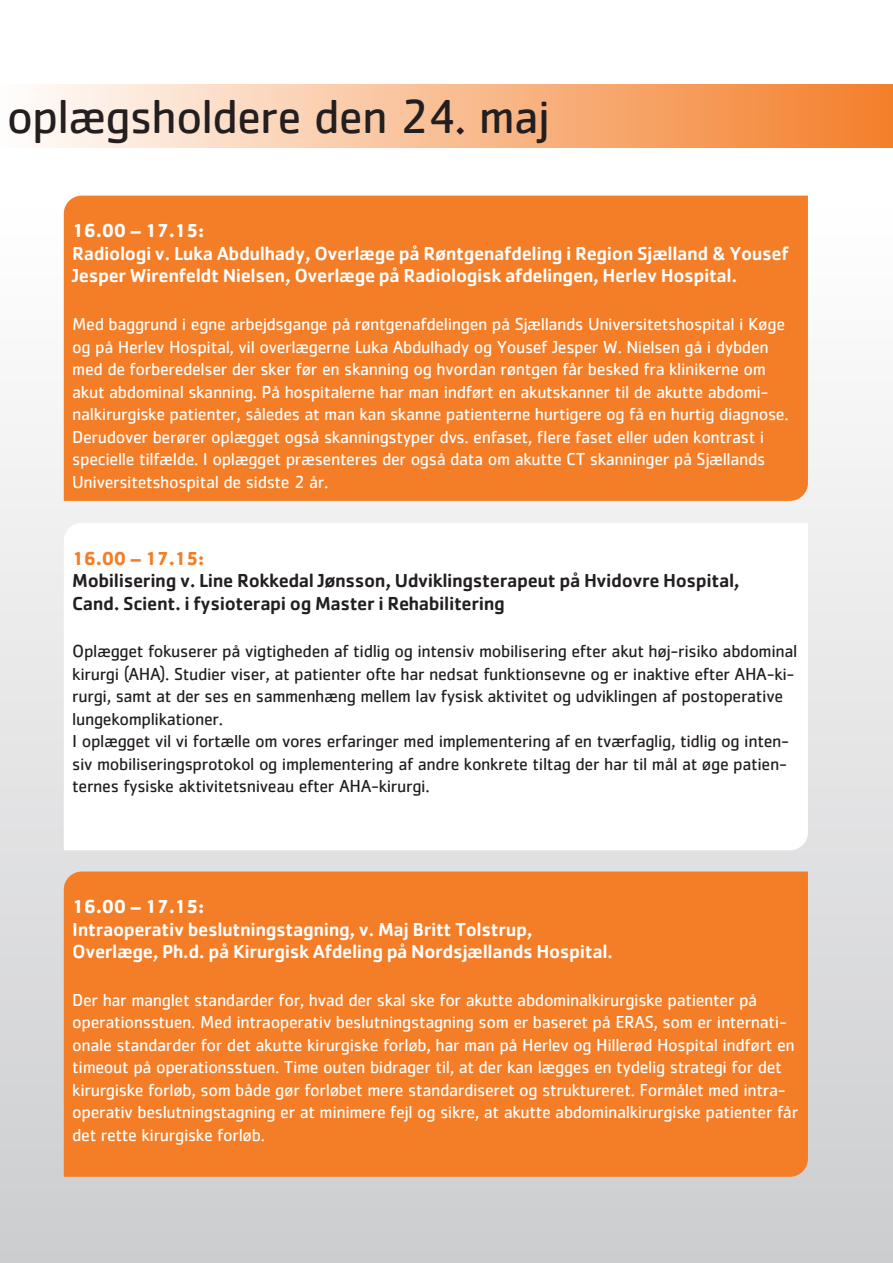
<style>
.page{position:relative;width:893px;height:1263px;background:#fff}
.page>*{position:absolute;margin:0;border:0;box-sizing:border-box;transform-origin:0 0}
.t1{font:49.5px "Cachet Std";letter-spacing:-.02em;color:#231f20}
.t2{font:500 19.5px/22.5px "Cachet Std";letter-spacing:-.02em;color:#fff}
.t3{font:500 19.5px/22.5px "Cachet Std";letter-spacing:-.02em;color:#231f20}
.t4{font:700 19.5px "Cachet Std";letter-spacing:-.02em;color:#fff}
.t5{font:700 19.5px "Cachet Std";letter-spacing:-.02em;color:#f47d27}
.t6{font:18px/22.5px "Cachet Std";letter-spacing:-.02em;color:#fff}
.t7{font:18px/22.5px "Cachet Std";letter-spacing:-.02em;color:#231f20}
</style>
<div class="page">
<div style="left:0;top:209px;width:893px;height:1054px;background:linear-gradient(to bottom,#fff,#cccdcf)"></div>
<div style="left:0;top:84px;width:893px;height:64px;background:linear-gradient(to right,#fefefd,#f47f2a)"></div>
<div style="left:64px;top:196px;width:744px;height:305px;background:#f47d27"></div>
<svg style="left:64px;top:523px;width:744px;height:327px"></svg>
<div style="left:64px;top:871px;width:744px;height:306px;background:#f47d27"></div>
<h1 class="t1" style="left:7px;top:87px;width:544px">oplægsholdere den 24. maj</h1>
<p class="t4" style="left:72px;top:218px;width:134px">16.00 – 17.15:</p>
<p class="t2" style="left:72px;top:242px;width:718px">Radiologi v. Luka Abdulhady, Overlæge på Røntgenafdeling i Region Sjælland &amp; Yousef<br>Jesper Wirenfeldt Nielsen, Overlæge på Radiologisk afdelingen, Herlev Hospital.</p>
<p class="t6" style="left:72px;top:312px;width:718px">Med baggrund i egne arbejdsgange på røntgenafdelingen på Sjællands Universitetshospital i Køge og på Herlev Hospital, vil overlægerne Luka Abdulhady og Yousef Jesper W. Nielsen gå i dybden med de forberedelser der sker før en skanning og hvordan røntgen får besked fra klinikerne om akut abdominal skanning. På hospitalerne har man indført en akutskanner til de akutte abdomi&shy;nalkirurgiske patienter, således at man kan skanne patienterne hurtigere og få en hurtig diagnose.<br>Derudover berører oplægget også skanningstyper dvs. enfaset, flere faset eller uden kontrast i specielle tilfælde. I oplægget præsenteres der også data om akutte CT skanninger på Sjællands Universitetshospital de sidste 2 år.</p>
<p class="t5" style="left:72px;top:545px;width:134px">16.00 – 17.15:</p>
<p class="t3" style="left:72px;top:569px;width:669px">Mobilisering v. Line Rokkedal Jønsson, Udviklingsterapeut på Hvidovre Hospital,<br>Cand. Scient. i fysioterapi og Master i Rehabilitering</p>
<p class="t7" style="left:72px;top:640px;width:727px">Oplægget fokuserer på vigtigheden af tidlig og intensiv mobilisering efter akut høj-risiko abdominal kirurgi (AHA). Studier viser, at patienter ofte har nedsat funktionsevne og er inaktive efter AHA-ki&shy;rurgi, samt at der ses en sammenhæng mellem lav fysisk aktivitet og udviklingen af postoperative lungekomplikationer.<br>I oplægget vil vi fortælle om vores erfaringer med implementering af en tværfaglig, tidlig og inten&shy;siv mobiliseringsprotokol og implementering af andre konkrete tiltag der har til mål at øge patien&shy;ternes fysiske aktivitetsniveau efter AHA-kirurgi.</p>
<p class="t4" style="left:72px;top:894px;width:134px">16.00 – 17.15:</p>
<p class="t2" style="left:72px;top:917px;width:542px">Intraoperativ beslutningstagning, v. Maj Britt Tolstrup,<br>Overlæge, Ph.d. på Kirurgisk Afdeling på Nordsjællands Hospital.</p>
<p class="t6" style="left:72px;top:988px;width:727px">Der har manglet standarder for, hvad der skal ske for akutte abdominalkirurgiske patienter på operationsstuen. Med intraoperativ beslutningstagning som er baseret på ERAS, som er internati&shy;onale standarder for det akutte kirurgiske forløb, har man på Herlev og Hillerød Hospital indført en timeout på operationsstuen. Time outen bidrager til, at der kan lægges en tydelig strategi for det kirurgiske forløb, som både gør forløbet mere standardiseret og struktureret. Formålet med intra&shy;operativ beslutningstagning er at minimere fejl og sikre, at akutte abdominalkirurgiske patienter får det rette kirurgiske forløb.</p>
</div>
